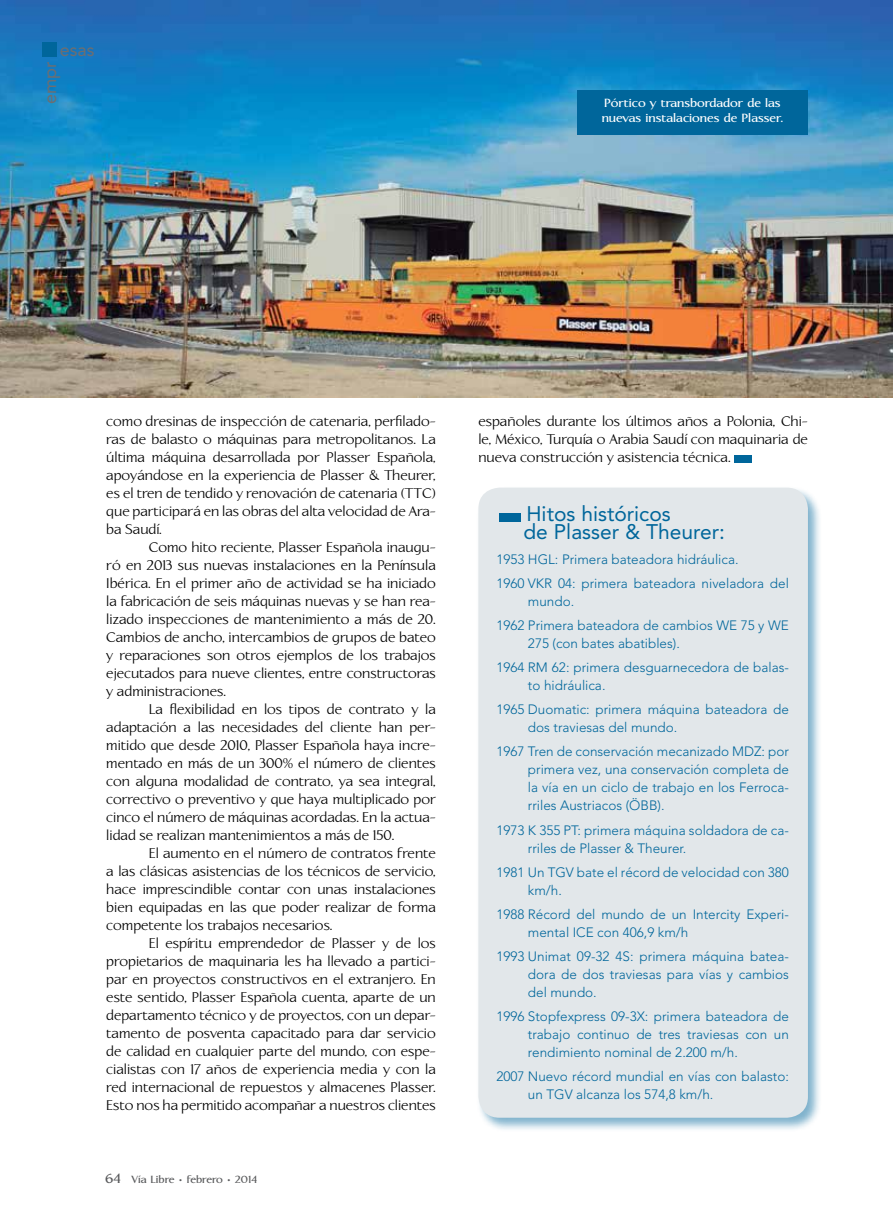
<style>
.page{position:relative;width:893px;height:1212px;background:#fff}
.page>*{position:absolute;margin:0;border:0;box-sizing:border-box;transform-origin:0 0}
.t1{font:21px/18px "Avenir LT";color:#00669b}
.t2{font:18px "Avenir LT";color:#6d6e71}
.t3{font:14.25px/18px "Linotype Aperto";color:#000;text-align:justify}
.t4{font:300 13.5px/18px "Avenir LT";color:#00669b}
.t5{font:700 12px/15px "Linotype Aperto";color:#fff}
.t6{font:700 10.5px "Linotype Aperto";color:#58595b}
.s1{font-size:13.5px}
</style>
<div class="page">
<img style="left:0;top:0;width:893px;height:398px">
<div style="left:734px;top:455px;width:17px;height:7px;background:#00669b"></div>
<div style="left:43px;top:43px;width:14px;height:14px;background:#00669b"></div>
<div style="left:577px;top:90px;width:231px;height:45px;background:#00669b"></div>
<div style="left:477px;top:486px;width:346px;height:646px;background:#00669b;opacity:.5"></div>
<div style="left:478px;top:488px;width:330px;height:630px;background:#e2e7ea;border-radius:21px"></div>
<div style="left:499px;top:513px;width:22px;height:8px;background:#00669b"></div>
<p class="t2" style="left:60px;top:39px;width:36px">esas</p>
<p class="t2" style="left:39px;top:104px;width:44px;rotate:-90deg">empr</p>
<p class="t5" style="left:602px;top:95px;width:183px">Pórtico y transbordador de las nuevas instalaciones de Plasser.</p>
<p class="t3" style="left:106px;top:413px;width:331px">como dresinas de inspección de catenaria, perfilado&shy;ras de balasto o máquinas para metropolitanos. La última máquina desarrollada por Plasser Española, apoyándose en la experiencia de Plasser &amp; Theurer, es el tren de tendido y renovación de catenaria (TTC) que participará en las obras del alta velocidad de Ara&shy;ba Saudí.</p>
<p class="t3" style="left:106px;top:539px;width:331px;text-indent:43px">Como hito reciente, Plasser Española inaugu&shy;ró en 2013 sus nuevas instalaciones en la Península Ibérica. En el primer año de actividad se ha iniciado la fabricación de seis máquinas nuevas y se han rea&shy;lizado inspecciones de mantenimiento a más de 20.<br>Cambios de ancho, intercambios de grupos de bateo y reparaciones son otros ejemplos de los trabajos ejecutados para nueve clientes, entre constructoras y administraciones.</p>
<p class="t3" style="left:106px;top:701px;width:331px;text-indent:43px">La flexibilidad en los tipos de contrato y la adaptación a las necesidades del cliente han per&shy;mitido que desde 2010, Plasser Española haya incre&shy;mentado en más de un 300% el número de clientes con alguna modalidad de contrato, ya sea integral, correctivo o preventivo y que haya multiplicado por cinco el número de máquinas acordadas. En la actua&shy;lidad se realizan mantenimientos a más de 150.</p>
<p class="t3" style="left:106px;top:845px;width:331px;text-indent:43px">El aumento en el número de contratos frente a las clásicas asistencias de los técnicos de servicio, hace imprescindible contar con unas instalaciones bien equipadas en las que poder realizar de forma competente los trabajos necesarios.</p>
<p class="t3" style="left:106px;top:934px;width:331px;text-indent:43px">El espíritu emprendedor de Plasser y de los propietarios de maquinaria les ha llevado a partici&shy;par en proyectos constructivos en el extranjero. En este sentido, Plasser Española cuenta, aparte de un departamento técnico y de proyectos, con un depar&shy;tamento de posventa capacitado para dar servicio de calidad en cualquier parte del mundo, con espe&shy;cialistas con 17 años de experiencia media y con la red internacional de repuestos y almacenes Plasser.<br>Esto nos ha permitido acompañar a nuestros clientes</p>
<p class="t6" style="left:105px;top:1173px;width:153px"><span class="s1">64</span> Vía Libre • febrero • 2014</p>
<p class="t3" style="left:478px;top:412px;width:331px">españoles durante los últimos años a Polonia, Chi&shy;le, México, Turquía o Arabia Saudí con maquinaria de nueva construcción y asistencia técnica.</p>
<h1 class="t1" style="left:523px;top:505px;width:203px">Hitos históricos<br>de Plasser &amp; Theurer:</h1>
<p class="t4" style="left:496px;top:547px;width:294px;line-height:24.2px">1953 HGL: Primera bateadora hidráulica.<br>1960 VKR 04: primera bateadora niveladora del</p>
<p class="t4" style="left:496px;top:589px;width:294px;line-height:24.2px;text-indent:32px">mundo.<br>1962 Primera bateadora de cambios WE 75 y WE</p>
<p class="t4" style="left:496px;top:631px;width:294px;line-height:24.2px;text-indent:32px">275 (con bates abatibles).<br>1964 RM 62: primera desguarnecedora de balas-</p>
<p class="t4" style="left:496px;top:673px;width:294px;line-height:24.2px;text-indent:32px">to hidráulica.<br>1965 Duomatic: primera máquina bateadora de</p>
<p class="t4" style="left:496px;top:715px;width:294px;line-height:24.2px;text-indent:32px">dos traviesas del mundo.<br>1967 Tren de conservación mecanizado MDZ: por</p>
<p class="t4" style="left:528px;top:761px;width:262px;text-align:justify">primera vez, una conservación completa de la vía en un ciclo de trabajo en los Ferroca&shy;rriles Austriacos (ÖBB).</p>
<p class="t4" style="left:528px;top:821px;width:262px;text-indent:-32px">1973 K 355 PT: primera máquina soldadora de ca&shy;rriles de Plasser &amp; Theurer.</p>
<p class="t4" style="left:528px;top:863px;width:262px;text-indent:-32px">1981 Un TGV bate el récord de velocidad con 380 km/h.</p>
<p class="t4" style="left:528px;top:905px;width:262px;text-indent:-32px">1988 Récord del mundo de un Intercity Experi&shy;mental ICE con 406,9 km/h</p>
<p class="t4" style="left:528px;top:947px;width:262px;text-align:justify;text-indent:-32px">1993 Unimat 09-32 4S: primera máquina batea&shy;dora de dos traviesas para vías y cambios del mundo.</p>
<p class="t4" style="left:528px;top:1007px;width:262px;text-align:justify;text-indent:-32px">1996 Stopfexpress 09-3X: primera bateadora de trabajo continuo de tres traviesas con un rendimiento nominal de 2.200 m/h.</p>
<p class="t4" style="left:528px;top:1068px;width:262px;text-indent:-32px">2007 Nuevo récord mundial en vías con balasto: un TGV alcanza los 574,8 km/h.</p>
</div>
